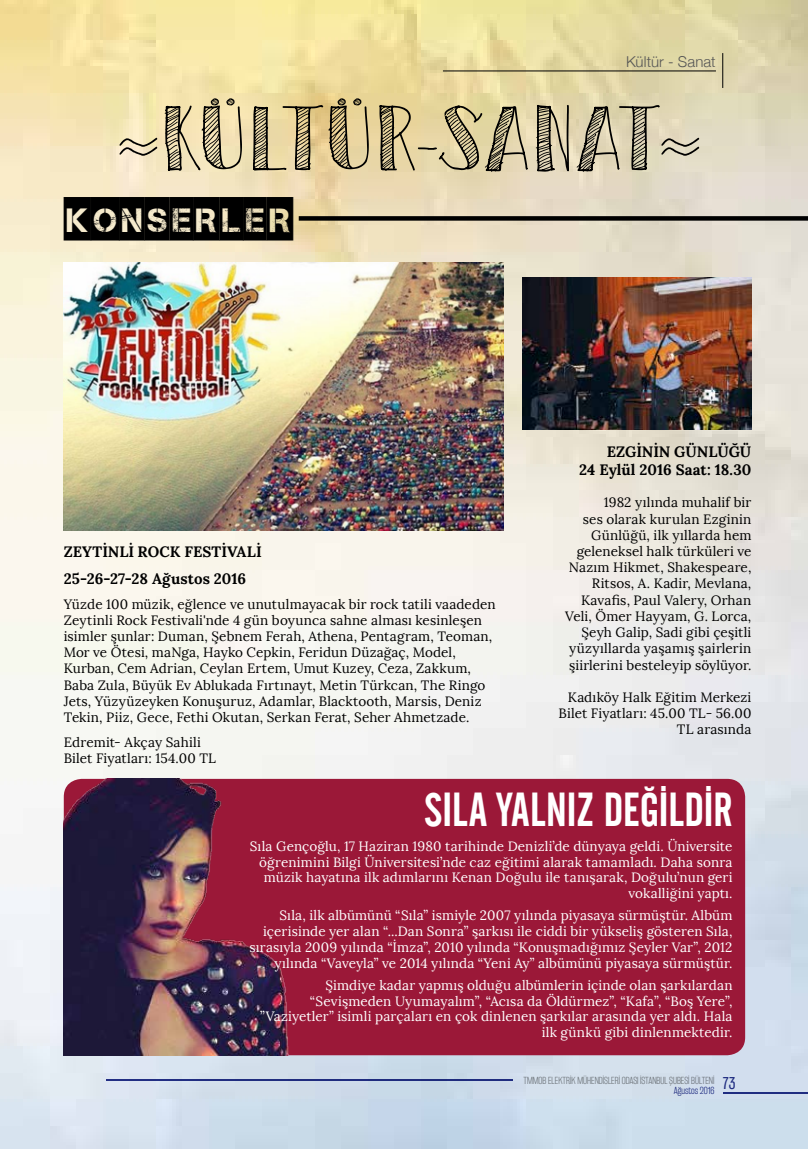
<style>
.page{position:relative;width:808px;height:1149px;background:#fff}
.page>*{position:absolute;margin:0;border:0;box-sizing:border-box;transform-origin:0 0}
.t1{font:91.5px "Sketch Toronto";letter-spacing:-.02em;color:#000}
.t2{font:46.5px "Alternate Gothic No 2 BT";letter-spacing:-.01em;color:#fff}
.t3{font:42.15px "Take Cover";letter-spacing:-.005em;color:#000}
.t4{font:700 15px/26.5px "Lora";letter-spacing:.005em;color:#000}
.t5{font:300 15px "Helvetica Neue";letter-spacing:.005em;color:#575756}
.t6{font:15px "Rakesly Bk";color:#28348b}
.t7{font:13.5px/16.2px "Lora";letter-spacing:.015em;color:#000}
.t8{font:13.5px/15.8px "Lora";letter-spacing:.015em;color:#fff;text-align:right}
.t9{font:9px "Rakesly Lt";color:#878787}
.t10{font:9px "Rakesly Lt";color:#28348b}
</style>
<div class="page">
<img style="left:0;top:0;width:808px;height:1148px">
<svg style="left:299px;top:216px;width:509px;height:4px;background:#080807"></svg>
<div style="left:64px;top:778px;width:681px;height:276px;background:#9b1838;border-radius:18px"></div>
<img style="left:522px;top:277px;width:229px;height:152px">
<img style="left:64px;top:263px;width:439px;height:267px">
<img style="left:64px;top:778px;width:240px;height:276px">
<p class="t5" style="left:626px;top:53px;width:91px">Kültür - Sanat</p>
<h1 class="t1" style="left:114px;top:93px;width:589px">≈KÜLTÜR-SANAT≈</h1>
<h3 class="t3" style="left:64px;top:197px;width:231px">KONSERLER</h3>
<p class="t4" style="left:64px;top:538px;width:199px">ZEYTİNLİ ROCK FESTİVALİ<br>25-26-27-28 Ağustos 2016</p>
<p class="t7" style="left:64px;top:595px;width:433px">Yüzde 100 müzik, eğlence ve unutulmayacak bir rock tatili vaadeden Zeytinli Rock Festivali'nde 4 gün boyunca sahne alması kesinleşen isimler şunlar: Duman, Şebnem Ferah, Athena, Pentagram, Teoman, Mor ve Ötesi, maNga, Hayko Cepkin, Feridun Düzağaç, Model, Kurban, Cem Adrian, Ceylan Ertem, Umut Kuzey, Ceza, Zakkum, Baba Zula, Büyük Ev Ablukada Fırtınayt, Metin Türkcan, The Ringo Jets, Yüzyüzeyken Konuşuruz, Adamlar, Blacktooth, Marsis, Deniz Tekin, Piiz, Gece, Fethi Okutan, Serkan Ferat, Seher Ahmetzade.</p>
<p class="t7" style="left:64px;top:733px;width:154px">Edremit- Akçay Sahili<br>Bilet Fiyatları: 154.00 TL</p>
<p class="t4" style="left:579px;top:442px;width:174px;line-height:18px;text-align:right">EZGİNİN GÜNLÜĞÜ<br>24 Eylül 2016 Saat: 18.30</p>
<p class="t7" style="left:565px;top:494px;width:188px;text-align:right">1982 yılında muhalif bir<br>ses olarak kurulan Ezginin<br>Günlüğü, ilk yıllarda hem geleneksel halk türküleri ve<br>Nazım Hikmet, Shakespeare,<br>Ritsos, A. Kadir, Mevlana,<br>Kavafis, Paul Valery, Orhan<br>Veli, Ömer Hayyam, G. Lorca,<br>Şeyh Galip, Sadi gibi çeşitli yüzyıllarda yaşamış şairlerin şiirlerini besteleyip söylüyor.</p>
<p class="t7" style="left:559px;top:689px;width:194px;text-align:right">Kadıköy Halk Eğitim Merkezi<br>Bilet Fiyatları: 45.00 TL- 56.00<br>TL arasında</p>
<h2 class="t2" style="left:424px;top:784px;width:310px">SILA YALNIZ DEĞİLDİR</h2>
<p class="t8" style="left:250px;top:838px;width:484px">Sıla Gençoğlu, 17 Haziran 1980 tarihinde Denizli’de dünyaya geldi. Üniversite öğrenimini Bilgi Üniversitesi’nde caz eğitimi alarak tamamladı. Daha sonra müzik hayatına ilk adımlarını Kenan Doğulu ile tanışarak, Doğulu’nun geri vokalliğini yaptı.</p>
<p class="t8" style="left:250px;top:907px;width:484px">Sıla, ilk albümünü “Sıla” ismiyle 2007 yılında piyasaya sürmüştür. Albüm içerisinde yer alan “...Dan Sonra” şarkısı ile ciddi bir yükseliş gösteren Sıla, sırasıyla 2009 yılında “İmza”, 2010 yılında “Konuşmadığımız Şeyler Var”, 2012 yılında “Vaveyla” ve 2014 yılında “Yeni Ay” albümünü piyasaya sürmüştür.</p>
<p class="t8" style="left:260px;top:977px;width:474px">Şimdiye kadar yapmış olduğu albümlerin içinde olan şarkılardan “Sevişmeden Uyumayalım”, “Acısa da Öldürmez”, “Kafa”, “Boş Yere”, ”Vaziyetler” isimli parçaları en çok dinlenen şarkılar arasında yer aldı. Hala ilk günkü gibi dinlenmektedir.</p>
<p class="t9" style="left:523px;top:1074px;width:192px">TMMOB ELEKTRİK MÜHENDİSLERİ ODASI İSTANBUL ŞUBESİ BÜLTENİ</p>
<p class="t10" style="left:674px;top:1084px;width:42px">Ağustos 2016</p>
<p class="t6" style="left:723px;top:1073px;width:14px">73</p>
</div>
